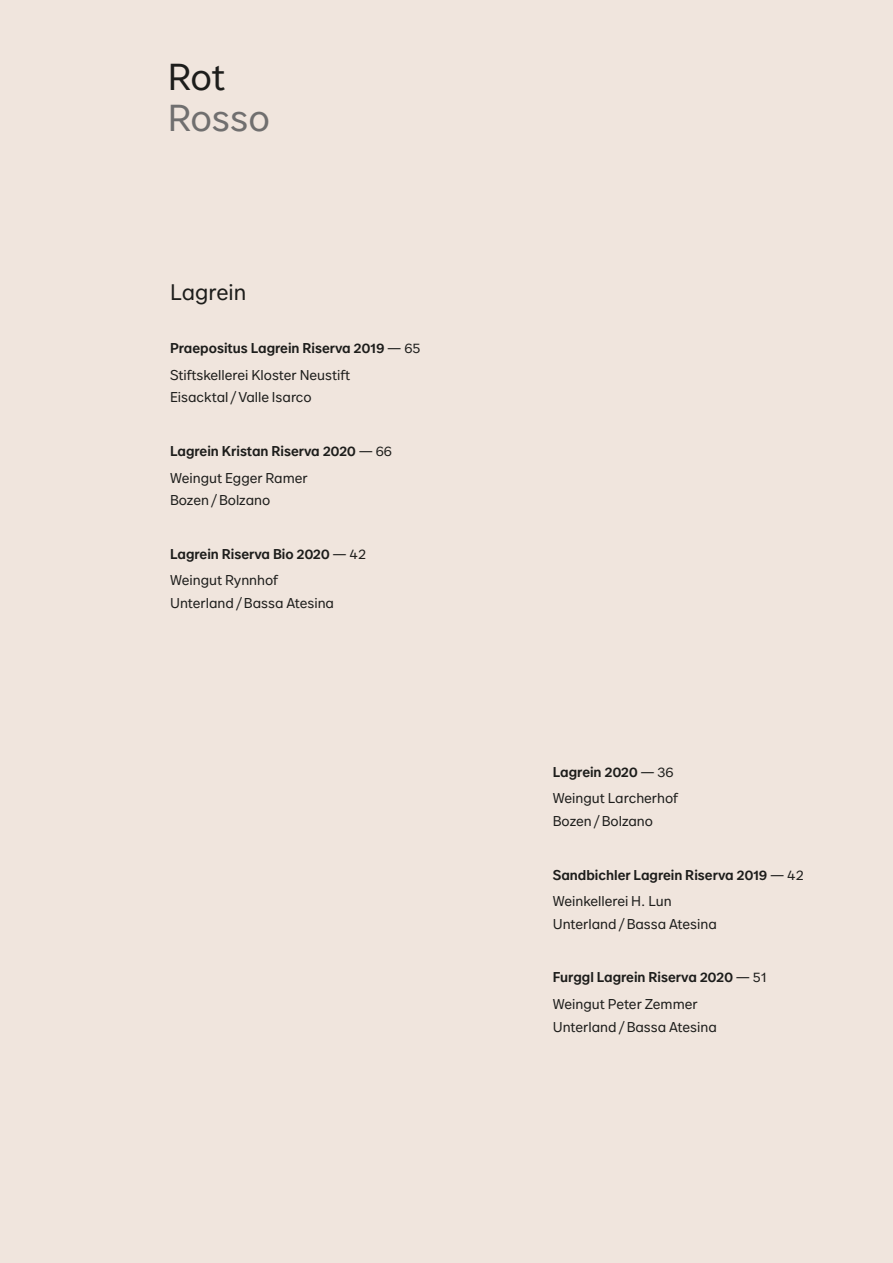
<style>
.page{position:relative;width:893px;height:1263px;background:#f0e5dd}
.page>*{position:absolute;margin:0;border:0;box-sizing:border-box;transform-origin:0 0}
.Ü1{font:37.5px/40.5px "Set Classic";letter-spacing:-.01em;color:#706f6f}
.Copytext_2{font:22.5px "Set Classic";color:#1d1d1b}
.Copytext_2-2{font:14.25px/22.5px "Set Classic";color:#1d1d1b}
.Copytext_2-3{font:500 14.25px "Set Classic";color:#1d1d1b}
.s1{color:#1d1d1b}
.s2{font-weight:400}
</style>
<div class="page">
<p class="Ü1" style="left:168px;top:57px;width:104px"><span class="s1">Rot<br></span>Rosso</p>
<p class="Copytext_2" style="left:170px;top:276px;width:78px">Lagrein</p>
<p class="Copytext_2-3" style="left:170px;top:338px;width:252px">Praepositus Lagrein Riserva 2019 <span class="s2">— 65</span></p>
<p class="Copytext_2-2" style="left:170px;top:364px;width:182px">Stiftskellerei Kloster Neustift<br>Eisacktal / Valle Isarco</p>
<p class="Copytext_2-3" style="left:170px;top:441px;width:223px">Lagrein Kristan Riserva 2020 <span class="s2">— 66</span></p>
<p class="Copytext_2-2" style="left:170px;top:466px;width:139px">Weingut Egger Ramer<br>Bozen / Bolzano</p>
<p class="Copytext_2-3" style="left:170px;top:544px;width:198px">Lagrein Riserva Bio 2020 <span class="s2">— 42</span></p>
<p class="Copytext_2-2" style="left:170px;top:569px;width:166px">Weingut Rynnhof<br>Unterland / Bassa Atesina</p>
<p class="Copytext_2-3" style="left:553px;top:762px;width:122px">Lagrein 2020 <span class="s2">— 36</span></p>
<p class="Copytext_2-2" style="left:553px;top:787px;width:127px">Weingut Larcherhof<br>Bozen / Bolzano</p>
<p class="Copytext_2-3" style="left:553px;top:865px;width:253px">Sandbichler Lagrein Riserva 2019 <span class="s2">— 42</span></p>
<p class="Copytext_2-2" style="left:553px;top:890px;width:166px">Weinkellerei H. Lun<br>Unterland / Bassa Atesina</p>
<p class="Copytext_2-3" style="left:553px;top:967px;width:215px">Furggl Lagrein Riserva 2020 <span class="s2">— 51</span></p>
<p class="Copytext_2-2" style="left:553px;top:993px;width:166px">Weingut Peter Zemmer<br>Unterland / Bassa Atesina</p>
</div>
